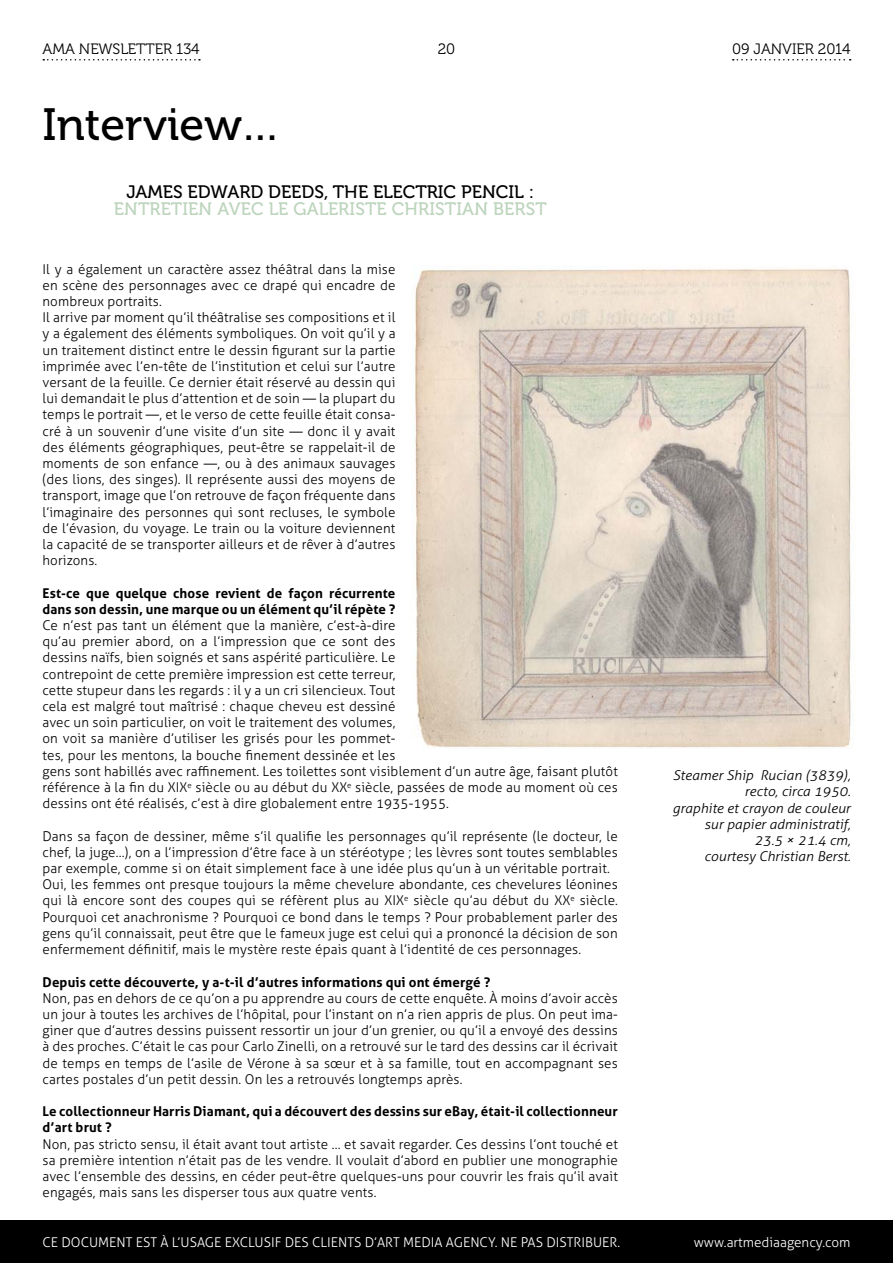
<style>
.page{position:relative;width:893px;height:1263px;background:#fff}
.page>*{position:absolute;margin:0;border:0;box-sizing:border-box;transform-origin:0 0}
.t1{font:45px "Museo 500";color:#000}
.t2{font:18px "Museo 500";letter-spacing:.01em;color:#bcd4bc}
.t3{font:18px "Museo 500";color:#000}
.t4{font:15px "Museo 300";color:#000}
.t5{font:300 13.5px/16.2px "Aller";letter-spacing:.01em;color:#000}
.t6{font:700 13.5px/16.2px "Aller";letter-spacing:.01em;color:#000}
.t7{font:italic 300 13.5px/16.2px "Aller";color:#000;text-align:right;scale:1.05 1}
.t8{font:300 13.5px "Aller";color:#fff}
</style>
<div class="page">
<img style="left:414px;top:268px;width:437px;height:480px">
<div style="left:0;top:1220px;width:893px;height:43px;background:#000"></div>
<svg style="left:43px;top:59px;width:157px;height:2px"></svg>
<svg style="left:733px;top:59px;width:118px;height:2px"></svg>
<p class="t4" style="left:43px;top:41px;width:159px">AMA NEWSLETTER 134</p>
<p class="t4" style="left:438px;top:41px;width:19px">20</p>
<p class="t4" style="left:732px;top:41px;width:120px">09 JANVIER 2014</p>
<h1 class="t1" style="left:43px;top:100px;width:240px">INTERVIEW…</h1>
<h2 class="t3" style="left:126px;top:182px;width:13px">JAM</h2>
<h2 class="t3" style="left:163px;top:182px;width:372px">ES EDWA RD DEEDS, THE ELECTRIC PENCIL :</h2>
<h2 class="t2" style="left:114px;top:199px;width:434px">ENTRETIEN AVEC LE GALERISTE CHRISTIAN BERST</h2>
<p class="t5" style="left:43px;top:261px;width:354px">Il y a également un caractère assez théâtral dans la mise en scène des personnages avec ce drapé qui encadre de nombreux portraits.<br>Il arrive par moment qu’il théâtralise ses compositions et il y a également des éléments symboliques. On voit qu’il y a un traitement distinct entre le dessin figurant sur la partie imprimée avec l’en-tête de l’institution et celui sur l’autre versant de la feuille. Ce dernier était réservé au dessin qui lui demandait le plus d’attention et de soin — la plupart du temps le portrait —, et le verso de cette feuille était consa&shy;cré à un souvenir d’une visite d’un site — donc il y avait des éléments géographiques, peut-être se rappelait-il de moments de son enfance —, ou à des animaux sauvages (des lions, des singes). Il représente aussi des moyens de transport, image que l’on retrouve de façon fréquente dans l’imaginaire des personnes qui sont recluses, le symbole de l’évasion, du voyage. Le train ou la voiture deviennent la capacité de se transporter ailleurs et de rêver à d’autres horizons.</p>
<p class="t6" style="left:43px;top:585px;width:354px">Est-ce que quelque chose revient de façon récurrente dans son dessin, une marque ou un élément qu’il répète ?</p>
<p class="t5" style="left:43px;top:617px;width:577px">Ce n’est pas tant un élément que la manière, c’est-à-dire<br>qu’au premier abord, on a l’impression que ce sont des<br>dessins naïfs, bien soignés et sans aspérité particulière. Le<br>contrepoint de cette première impression est cette terreur,<br>cette stupeur dans les regards : il y a un cri silencieux. Tout<br>cela est malgré tout maîtrisé : chaque cheveu est dessiné<br>avec un soin particulier, on voit le traitement des volumes,<br>on voit sa manière d’utiliser les grisés pour les pommet-<br>tes, pour les mentons, la bouche finement dessinée et les<br>gens sont habillés avec raffinement. Les toilettes sont visiblement d’un autre âge, faisant plutôt référence à la fin du XIX<sup>e</sup> siècle ou au début du XX<sup>e</sup> siècle, passées de mode au moment où ces dessins ont été réalisés, c’est à dire globalement entre 1935-1955.</p>
<p class="t5" style="left:43px;top:828px;width:577px">Dans sa façon de dessiner, même s’il qualifie les personnages qu’il représente (le docteur, le chef, la juge…), on a l’impression d’être face à un stéréotype ; les lèvres sont toutes semblables par exemple, comme si on était simplement face à une idée plus qu’un à un véritable portrait.<br>Oui, les femmes ont presque toujours la même chevelure abondante, ces chevelures léonines qui là encore sont des coupes qui se réfèrent plus au XIX<sup>e</sup> siècle qu’au début du XX<sup>e</sup> siècle.<br>Pourquoi cet anachronisme ? Pourquoi ce bond dans le temps ? Pour probablement parler des gens qu’il connaissait, peut être que le fameux juge est celui qui a prononcé la décision de son enfermement définitif, mais le mystère reste épais quant à l’identité de ces personnages.</p>
<p class="t6" style="left:43px;top:973px;width:449px">Depuis cette découverte, y a-t-il d’autres informations qui ont émergé ?</p>
<p class="t5" style="left:43px;top:990px;width:577px;text-align:justify">Non, pas en dehors de ce qu’on a pu apprendre au cours de cette enquête. À moins d’avoir accès un jour à toutes les archives de l’hôpital, pour l’instant on n’a rien appris de plus. On peut ima&shy;giner que d’autres dessins puissent ressortir un jour d’un grenier, ou qu’il a envoyé des dessins à des proches. C’était le cas pour Carlo Zinelli, on a retrouvé sur le tard des dessins car il écrivait de temps en temps de l’asile de Vérone à sa sœur et à sa famille, tout en accompagnant ses cartes postales d’un petit dessin. On les a retrouvés longtemps après.</p>
<p class="t6" style="left:43px;top:1103px;width:577px">Le collectionneur Harris Diamant, qui a découvert des dessins sur eBay, était-il collectionneur d’art brut ?</p>
<p class="t5" style="left:43px;top:1136px;width:577px;text-align:justify">Non, pas stricto sensu, il était avant tout artiste … et savait regarder. Ces dessins l’ont touché et sa première intention n’était pas de les vendre. Il voulait d’abord en publier une monographie avec l’ensemble des dessins, en céder peut-être quelques-uns pour couvrir les frais qu’il avait engagés, mais sans les disperser tous aux quatre vents.</p>
<p class="t7" style="left:672px;top:767px;width:171px">Steamer Ship Rucian (3839), recto, circa 1950.<br>graphite et crayon de couleur sur papier administratif,<br>23.5 × 21.4 cm,<br>courtesy Christian Berst.</p>
<p class="t8" style="left:43px;top:1234px;width:579px">Ce document est à l’usage exclusif des clients d’Art M edia Agency. N e pas distribuer.</p>
<p class="t8" style="left:694px;top:1234px;width:158px">www.artmediaagency.com</p>
</div>
